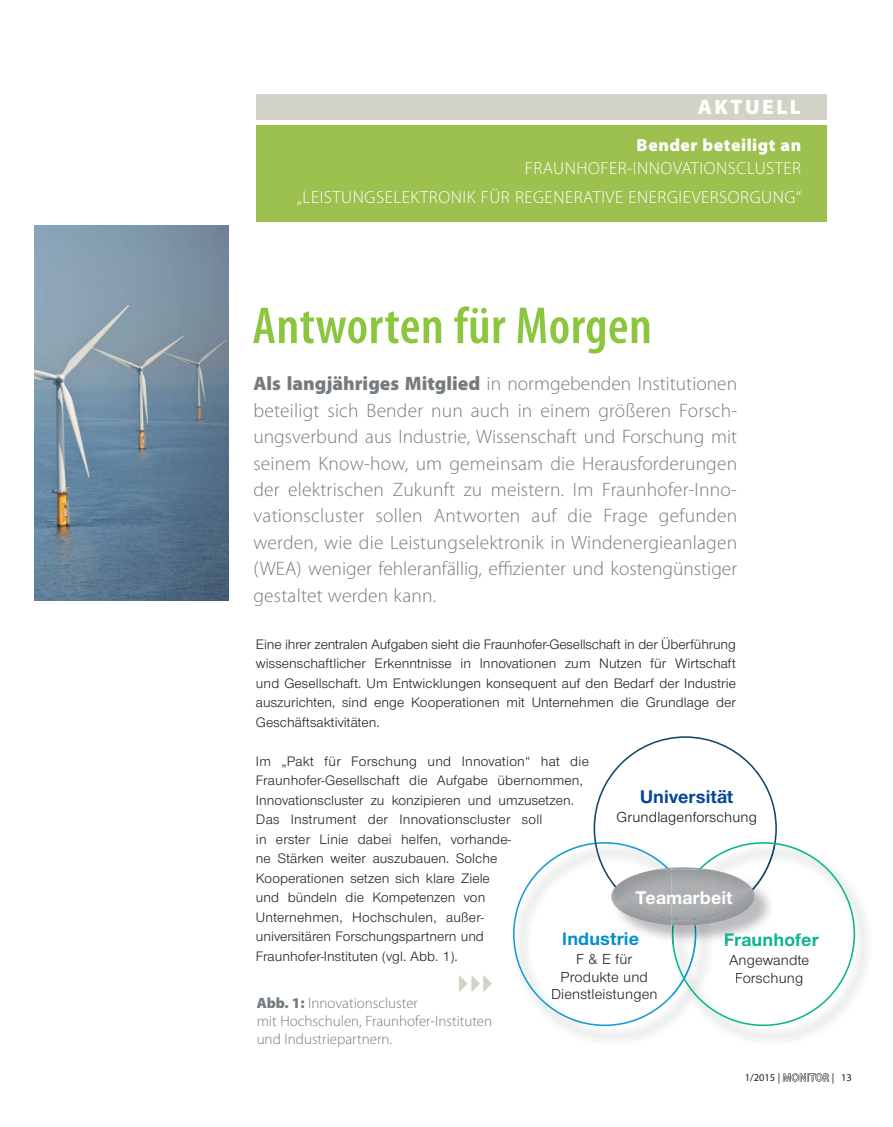
<style>
.page{position:relative;width:893px;height:1127px;background:#fff}
.page>*{position:absolute;margin:0;border:0;box-sizing:border-box;transform-origin:0 0}
.t1{font:600 condensed 52.5px "Myriad Pro";letter-spacing:.01em;color:#8cc63f}
.t2{font:900 21px "Myriad Pro";letter-spacing:.12em;color:#fff}
.t3{font:300 19.5px/26.4px "Myriad Pro";color:#757c81;text-align:justify}
.t4{font:700 19.05px "Nimbus Sans Novus T";letter-spacing:.01em;color:#034694}
.t5{font:700 19.05px "Nimbus Sans Novus T";letter-spacing:.01em;color:#0ab68d}
.t6{font:700 19.05px "Nimbus Sans Novus T";letter-spacing:.01em;color:#fff}
.t7{font:700 19.05px "Nimbus Sans Novus T";letter-spacing:.01em;color:#008fcf}
.t8{font:300 17.55px/29.2px "Myriad Pro";letter-spacing:.03em;color:#fff;text-align:right}
.t9{font:900 17.55px "Myriad Pro";letter-spacing:.03em;color:#fff}
.t10{font:300 15px/18px "Myriad Pro";color:#757c81}
.t11{font:15px/17.4px "Nimbus Sans Novus T";letter-spacing:.01em;color:#231f20;text-align:center}
.t12{font:15px "Nimbus Sans Novus T";letter-spacing:.01em;color:#171419}
.t13{font:14.25px/19.5px "Nimbus Sans Novus T";letter-spacing:.005em;color:#231f20;text-align:justify}
.t14{font:10.5px "Myriad Pro";letter-spacing:.035em;color:#231f20}
.s1{font-weight:900}
.s2{color:#08a47f}
</style>
<div class="page">
<svg style="left:459px;top:975px;width:33px;height:17px"></svg>
<div style="left:256px;top:94px;width:570px;height:25px;background:#d3d2c6"></div>
<div style="left:256px;top:125px;width:570px;height:96px;background:#9cc14f"></div>
<svg style="left:513px;top:736px;width:342px;height:290px"></svg>
<img style="left:672px;top:869px;width:28px;height:56px">
<img style="left:34px;top:226px;width:194px;height:374px">
<h2 class="t2" style="left:698px;top:99px;width:105px">AKTUELL</h2>
<p class="t9" style="left:637px;top:138px;width:166px">Bender beteiligt an</p>
<p class="t8" style="left:297px;top:155px;width:506px">FRAUNHOFER-INNOVATIONSCLUSTER<br>„LEISTUNGSELEKTRONIK FÜR REGENERATIVE ENERGIEVERSORGUNG“</p>
<h1 class="t1" style="left:252px;top:306px;width:401px">Antworten für Morgen</h1>
<p class="t3" style="left:253px;top:373px;width:485px"><span class="s1">Als langjähriges Mitglied</span> in normgebenden Institutionen beteiligt sich Bender nun auch in einem größeren Forsch&shy;ungsverbund aus Industrie, Wissenschaft und Forschung mit seinem Know-how, um gemeinsam die Herausforderungen der elektrischen Zukunft zu meistern. Im Fraunhofer-Inno&shy;vationscluster sollen Antworten auf die Frage gefunden werden, wie die Leistungselektronik in Windenergieanlagen (WEA) weniger fehleranfällig, effizienter und kostengünstiger gestaltet werden kann.</p>
<p class="t13" style="left:256px;top:636px;width:481px">Eine ihrer zentralen Aufgaben sieht die Fraunhofer-Gesellschaft in der Überführung wissenschaftlicher Erkenntnisse in Innovationen zum Nutzen für Wirtschaft und Gesellschaft. Um Entwicklungen konsequent auf den Bedarf der Industrie auszurichten, sind enge Kooperationen mit Unternehmen die Grundlage der Geschäftsaktivitäten.</p>
<p class="t13" style="left:256px;top:752px;width:335px;text-align:left">Im „Pakt für Forschung und Innovation“ hat die Fraunhofer-Gesellschaft die Aufgabe übernommen, Innovationscluster zu konzipieren und umzusetzen.<br>Das Instrument der Innovationscluster soll<br>in erster Linie dabei helfen, vorhande-<br>ne Stärken weiter auszubauen. Solche Kooperationen setzen sich klare Ziele<br>und bündeln die Kompetenzen von<br>Unternehmen, Hochschulen, außer-<br>universitären Forschungspartnern und Fraunhofer-Instituten (vgl. Abb. 1).</p>
<h3 class="t4" style="left:640px;top:789px;width:95px">Universität</h3>
<p class="t12" style="left:617px;top:811px;width:142px">Grundlagenforschung</p>
<h3 class="t6" style="left:635px;top:890px;width:99px">Teamarbeit</h3>
<h3 class="t7" style="left:562px;top:931px;width:79px">Industrie</h3>
<p class="t11" style="left:551px;top:952px;width:108px">F &amp; E für<br>Produkte und<br>Dienstleistungen</p>
<h3 class="t5" style="left:724px;top:932px;width:96px"><span class="s2">F</span>raunhofer</h3>
<p class="t11" style="left:729px;top:953px;width:82px">Angewandte<br>Forschung</p>
<p class="t10" style="left:257px;top:995px;width:237px"><span class="s1">Abb. 1:</span> Innovationscluster<br>mit Hochschulen, Fraunhofer-Instituten und Industriepartnern.</p>
<p class="t14" style="left:745px;top:1073px;width:109px">1/2015 | MONITOR | 13</p>
</div>
